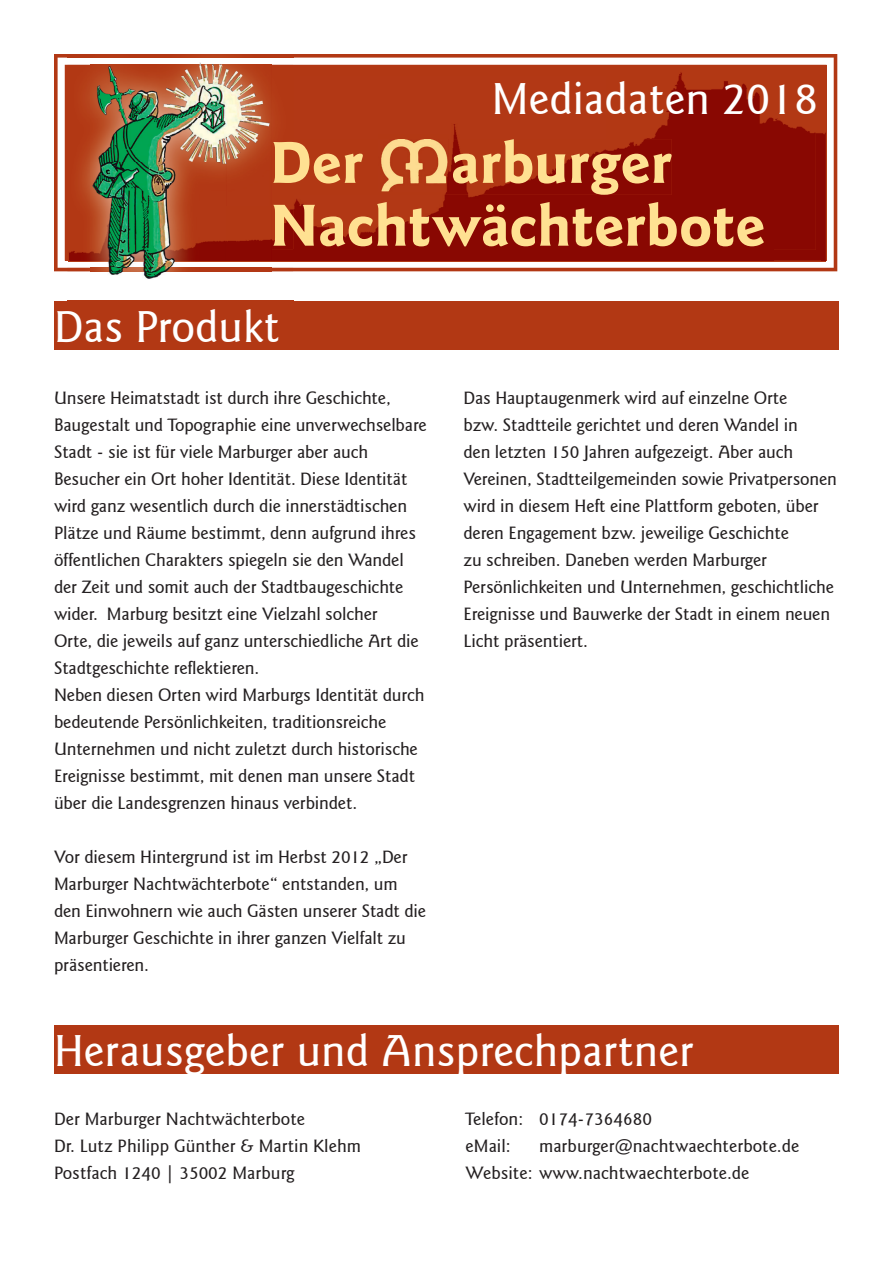
<style>
.page{position:relative;width:893px;height:1263px;background:#fff}
.page>*{position:absolute;margin:0;border:0;box-sizing:border-box;transform-origin:0 0}
.t1{font:700 59.25px/62.8px "Goudy Sans IT Cby BT";letter-spacing:-.01em;color:#ffe192}
.t2{font:500 45px "Goudy Sans IT Cby BT";color:#fff}
.t3{font:500 18px/27px "Goudy Sans IT Cby BT";letter-spacing:-.01em;color:#231f20}
</style>
<div class="page">
<div style="left:54px;top:301px;width:785px;height:48px;background:#b23814"></div>
<div style="left:54px;top:1025px;width:785px;height:48px;background:#b23814"></div>
<svg style="left:54px;top:54px;width:783px;height:217px"></svg>
<img style="left:293px;top:115px;width:479px;height:135px">
<img style="left:293px;top:261px;width:533px;height:1px">
<img style="left:293px;top:66px;width:533px;height:49px">
<img style="left:772px;top:115px;width:54px;height:146px">
<div style="left:293px;top:250px;width:480px;height:11px;background:#890802"></div>
<img style="left:293px;top:139px;width:379px;height:56px">
<img style="left:67px;top:58px;width:226px;height:243px">
<img style="left:67px;top:54px;width:226px;height:4px">
<img style="left:67px;top:268px;width:226px;height:3px">
<svg style="left:272px;top:261px;width:21px;height:1px"></svg>
<img style="left:69px;top:66px;width:224px;height:195px">
<img style="left:76px;top:76px;width:15px;height:174px">
<svg style="left:67px;top:261px;width:24px;height:1px"></svg>
<img style="left:91px;top:62px;width:181px;height:4px">
<img style="left:91px;top:262px;width:181px;height:18px">
<img style="left:91px;top:268px;width:181px;height:3px">
<img style="left:91px;top:261px;width:181px;height:1px">
<img style="left:378px;top:134px;width:70px;height:5px">
<img style="left:378px;top:139px;width:70px;height:53px">
<h2 class="t2" style="left:492px;top:71px;width:328px">Mediadaten 2018</h2>
<h1 class="t1" style="left:270px;top:131px;width:497px;text-indent:180px">arburger<br>Nachtwächterbote</h1>
<h1 class="t1" style="left:270px;top:131px;width:95px">Der</h1>
<h2 class="t2" style="left:54px;top:299px;width:227px">Das Produkt</h2>
<p class="t3" style="left:54px;top:384px;width:374px">Unsere Heimatstadt ist durch ihre Geschichte, Baugestalt und Topographie eine unverwechselbare Stadt - sie ist für viele Marburger aber auch Besucher ein Ort hoher Identität. Diese Identität wird ganz wesentlich durch die innerstädtischen Plätze und Räume bestimmt, denn aufgrund ihres öffentlichen Charakters spiegeln sie den Wandel der Zeit und somit auch der Stadtbaugeschichte wider. Marburg besitzt eine Vielzahl solcher<br>Orte, die jeweils auf ganz unterschiedliche Art die Stadtgeschichte reflektieren.<br>Neben diesen Orten wird Marburgs Identität durch bedeutende Persönlichkeiten, traditionsreiche Unternehmen und nicht zuletzt durch historische Ereignisse bestimmt, mit denen man unsere Stadt über die Landesgrenzen hinaus verbindet.</p>
<p class="t3" style="left:54px;top:843px;width:374px">Vor diesem Hintergrund ist im Herbst 2012 „Der Marburger Nachtwächterbote“ entstanden, um den Einwohnern wie auch Gästen unserer Stadt die Marburger Geschichte in ihrer ganzen Vielfalt zu präsentieren.</p>
<p class="t3" style="left:463px;top:384px;width:375px">Das Hauptaugenmerk wird auf einzelne Orte<br>bzw. Stadtteile gerichtet und deren Wandel in<br>den letzten 150 Jahren aufgezeigt. Aber auch Vereinen, Stadtteilgemeinden sowie Privatpersonen wird in diesem Heft eine Plattform geboten, über deren Engagement bzw. jeweilige Geschichte<br>zu schreiben. Daneben werden Marburger Persönlichkeiten und Unternehmen, geschichtliche Ereignisse und Bauwerke der Stadt in einem neuen Licht präsentiert.</p>
<h2 class="t2" style="left:54px;top:1023px;width:641px">Herausgeber und Ansprechpartner</h2>
<p class="t3" style="left:54px;top:1105px;width:309px">Der Marburger Nachtwächterbote<br>Dr. Lutz Philipp Günther &amp; Martin Klehm<br>Postfach 1240 | 35002 Marburg</p>
<p class="t3" style="left:466px;top:1105px;width:188px">Telefon: 0174-7364680 eMail:</p>
<p class="t3" style="left:466px;top:1132px;width:335px;text-indent:73px">marburger@nachtwaechterbote.de<br>Website: www.nachtwaechterbote.de</p>
</div>
